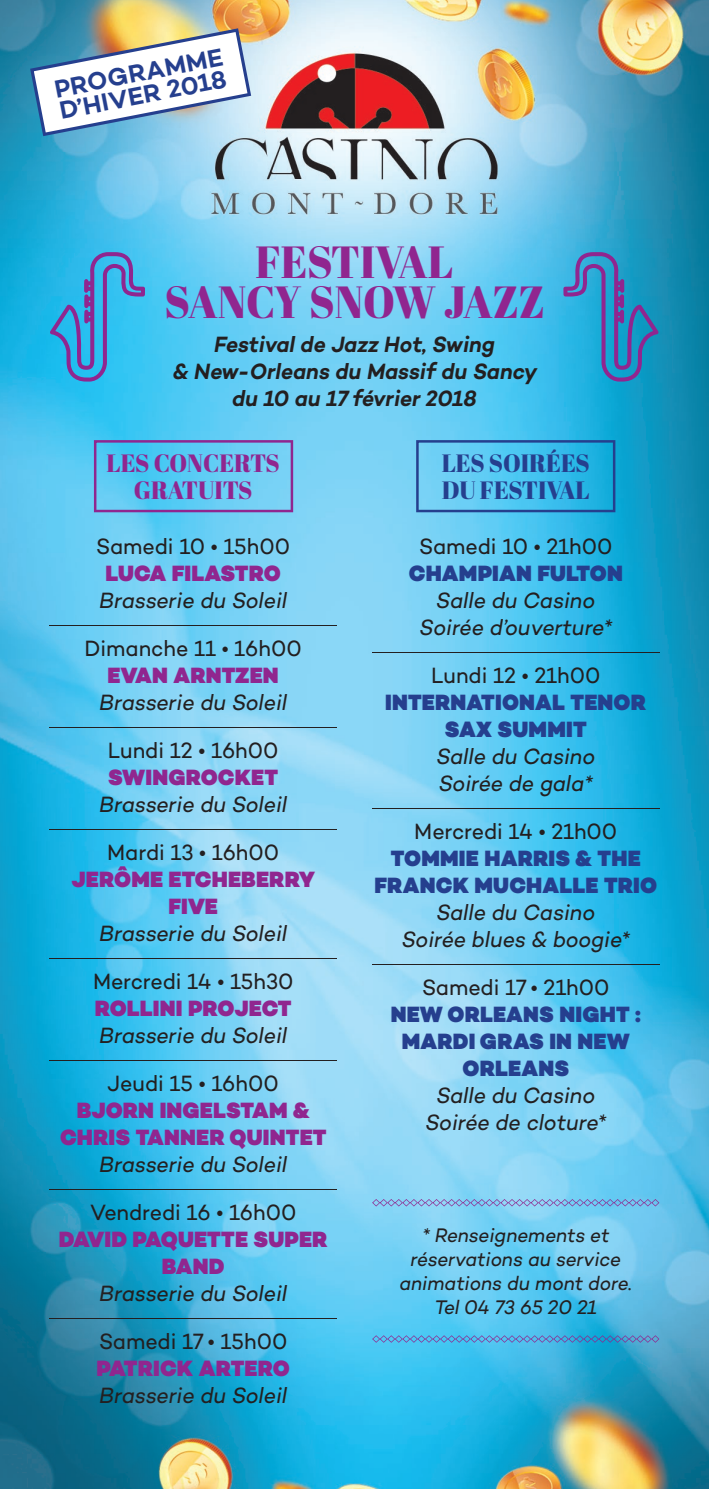
<style>
.page{position:relative;width:709px;height:1489px;background:#fff}
.page>*{position:absolute;margin:0;border:0;box-sizing:border-box;transform-origin:0 0}
.t1{font:45px/40px "Abril Fatface";letter-spacing:-.01em;color:#90268f;text-align:center;scale:.95 1}
.t2{font:600 25.25px/22px "Campton";color:#253f8e}
.t3{font:25px/27px "Abril Fatface";color:#253f8e;scale:.95 1}
.t4{font:25px/27px "Abril Fatface";letter-spacing:-.005em;color:#90268f;text-align:center;scale:.95 1}
.t5{font:italic 22.5px/27px "Campton";color:#231f20;text-align:center;scale:.95 1}
.t6{font:22.5px "Campton";color:#231f20;scale:.95 1}
.t7{font:900 22.5px/27px "Campton";letter-spacing:.01em;color:#90268f;text-align:center;scale:.95 1}
.t8{font:900 22.5px/27px "Campton";letter-spacing:.01em;color:#253f8e;text-align:center;scale:.95 1}
.t9{font:italic 600 22.5px/27px "Campton";color:#231f20;text-align:center;scale:.95 1}
.t10{font:italic 20px/24px "Campton";letter-spacing:-.005em;color:#231f20;text-align:center;scale:.95 1}
</style>
<div class="page">
<img style="left:0;top:0;width:709px;height:524px">
<img style="left:0;top:524px;width:709px;height:964px">
<svg style="left:30px;top:28px;width:221px;height:108px"></svg>
<hr style="left:50px;top:625px;width:287px;height:1px;background:#231f20">
<hr style="left:50px;top:727px;width:287px;height:1px;background:#231f20">
<hr style="left:50px;top:829px;width:287px;height:1px;background:#231f20">
<hr style="left:50px;top:958px;width:287px;height:1px;background:#231f20">
<hr style="left:50px;top:1060px;width:287px;height:1px;background:#231f20">
<hr style="left:50px;top:1189px;width:287px;height:1px;background:#231f20">
<hr style="left:50px;top:1318px;width:287px;height:1px;background:#231f20">
<hr style="left:372px;top:652px;width:287px;height:1px;background:#231f20">
<hr style="left:372px;top:808px;width:287px;height:1px;background:#231f20">
<hr style="left:372px;top:964px;width:287px;height:1px;background:#231f20">
<svg style="left:372px;top:1198px;width:287px;height:8px;background:#83aedf"></svg>
<svg style="left:372px;top:1335px;width:287px;height:7px;background:#5499d3"></svg>
<svg style="left:563px;top:252px;width:95px;height:129px;background:#328dc4"></svg>
<svg style="left:50px;top:252px;width:95px;height:129px;background:#40a1dc"></svg>
<svg style="left:94px;top:440px;width:199px;height:72px;background:#62bdeb"></svg>
<svg style="left:416px;top:440px;width:199px;height:72px;background:#47b8e6"></svg>
<p class="t2" style="left:53px;top:78px;width:172px;rotate:-11deg">PROGRAMME<br>D’HIVER 2018</p>
<h1 class="t1" style="left:164px;top:240px;width:402px">FESTIVAL<br>SANCY SNOW JAZZ</h1>
<p class="t9" style="left:173px;top:330px;width:385px">Festival de Jazz Hot, Swing<br>&amp; New-Orleans du Massif du Sancy du 10 au 17 février 2018</p>
<p class="t4" style="left:107px;top:449px;width:184px">LES CONCERTS<br>GRATUITS</p>
<p class="t6" style="left:96px;top:531px;width:206px">Samedi 10 • 15h00</p>
<p class="t7" style="left:105px;top:559px;width:186px">LUCA FILASTRO</p>
<p class="t5" style="left:99px;top:586px;width:199px">Brasserie du Soleil</p>
<p class="t6" style="left:85px;top:633px;width:230px">Dimanche 11 • 16h00</p>
<p class="t7" style="left:108px;top:661px;width:181px">EVAN ARNTZEN</p>
<p class="t5" style="left:99px;top:688px;width:199px">Brasserie du Soleil</p>
<p class="t6" style="left:108px;top:735px;width:181px">Lundi 12 • 16h00</p>
<p class="t7" style="left:108px;top:763px;width:180px">SWINGROCKET</p>
<p class="t5" style="left:99px;top:790px;width:199px">Brasserie du Soleil</p>
<p class="t6" style="left:107px;top:837px;width:183px">Mardi 13 • 16h00</p>
<p class="t7" style="left:71px;top:865px;width:258px">JERÔME ETCHEBERRY<br>FIVE</p>
<p class="t5" style="left:99px;top:919px;width:199px">Brasserie du Soleil</p>
<p class="t6" style="left:93px;top:966px;width:212px">Mercredi 14 • 15h30</p>
<p class="t7" style="left:95px;top:994px;width:209px">ROLLINI PROJECT</p>
<p class="t5" style="left:99px;top:1021px;width:199px">Brasserie du Soleil</p>
<p class="t6" style="left:108px;top:1068px;width:182px">Jeudi 15 • 16h00</p>
<p class="t7" style="left:60px;top:1096px;width:282px">BJORN INGELSTAM &amp;<br>CHRIS TANNER QUINTET</p>
<p class="t5" style="left:99px;top:1150px;width:199px">Brasserie du Soleil</p>
<p class="t6" style="left:90px;top:1197px;width:219px">Vendredi 16 • 16h00</p>
<p class="t7" style="left:59px;top:1225px;width:285px">DAVID PAQUETTE SUPER<br>BAND</p>
<p class="t5" style="left:99px;top:1278px;width:199px">Brasserie du Soleil</p>
<p class="t6" style="left:99px;top:1326px;width:200px">Samedi 17 • 15h00</p>
<p class="t7" style="left:97px;top:1354px;width:205px">PATRICK ARTERO</p>
<p class="t5" style="left:99px;top:1380px;width:199px">Brasserie du Soleil</p>
<p class="t3" style="left:441px;top:449px;width:157px">LES SOIRÉES<br>DU FESTIVAL</p>
<p class="t6" style="left:419px;top:531px;width:205px">Samedi 10 • 21h00</p>
<p class="t8" style="left:409px;top:559px;width:227px">CHAMPIAN FULTON</p>
<p class="t5" style="left:419px;top:586px;width:204px">Salle du Casino<br>Soirée d’ouverture*</p>
<p class="t6" style="left:431px;top:660px;width:179px">Lundi 12 • 21h00</p>
<p class="t8" style="left:385px;top:688px;width:276px">INTERNATIONAL TENOR<br>SAX SUMMIT</p>
<p class="t5" style="left:436px;top:742px;width:169px;text-align:left">Salle du Casino<br>Soirée de gala*</p>
<p class="t6" style="left:414px;top:816px;width:215px">Mercredi 14 • 21h00</p>
<p class="t8" style="left:374px;top:844px;width:299px">TOMMIE HARRIS &amp; THE<br>FRANCK MUCHALLE TRIO</p>
<p class="t5" style="left:402px;top:898px;width:242px">Salle du Casino<br>Soirée blues &amp; boogie*</p>
<p class="t6" style="left:422px;top:972px;width:199px">Samedi 17 • 21h00</p>
<p class="t8" style="left:391px;top:1000px;width:265px">NEW ORLEANS NIGHT :<br>MARDI GRAS IN NEW<br>ORLEANS</p>
<p class="t5" style="left:425px;top:1081px;width:192px">Salle du Casino<br>Soirée de cloture*</p>
<p class="t10" style="left:399px;top:1222px;width:246px">* Renseignements et réservations au service animations du mont dore.<br>Tel 04 73 65 20 21</p>
</div>
